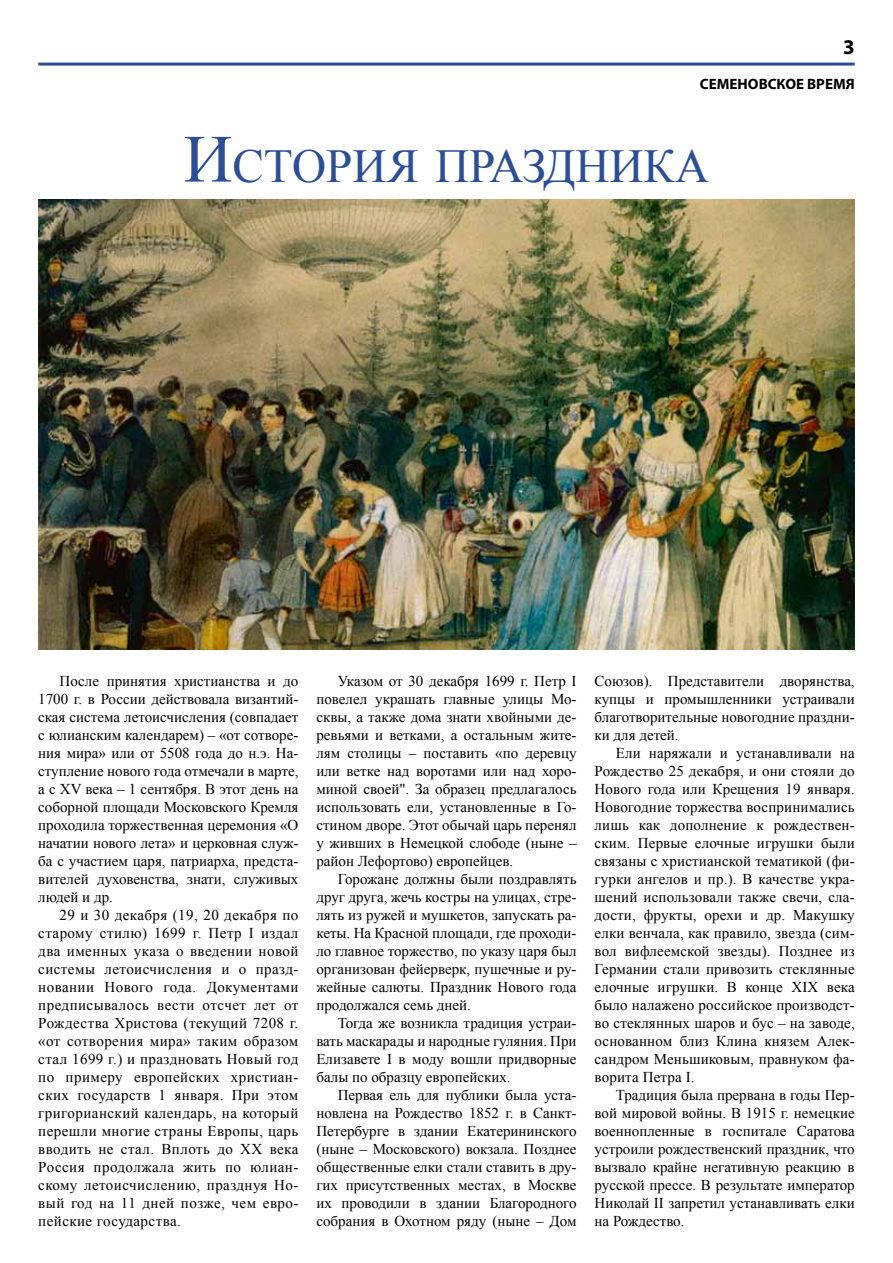
<style>
.page{position:relative;width:893px;height:1263px;background:#fff}
.page>*{position:absolute;margin:0;border:0;box-sizing:border-box;transform-origin:0 0}
.t1{font:47.25px "Times New Roman";color:#2c4d9b}
.t2{font:700 21px "Myriad Pro";color:#000}
.t3{font:15px/18px "Times New Roman";color:#000;text-align:justify}
.t4{font:700 15px "Myriad Pro";color:#000}
.s1{font-size:67.5px}
</style>
<div class="page">
<hr style="left:38px;top:63px;width:817px;height:3px;background:#2b4c9b">
<img style="left:38px;top:200px;width:817px;height:450px">
<h2 class="t2" style="left:843px;top:33px;width:13px">3</h2>
<p class="t4" style="left:700px;top:74px;width:156px">СЕМЕНОВСКОЕ ВРЕМЯ</p>
<h1 class="t1" style="left:184px;top:134px;width:527px"><span class="s1">И</span>стория праздника</h1>
<p class="t3" style="left:38px;top:671px;width:262px;text-indent:21px">После принятия христианства и до 1700 г. в России действовала византий&shy;ская система летоисчисления (совпадает с юлианским календарем) – «от сотворе&shy;ния мира» или от 5508 года до н.э. На&shy;ступление нового года отмечали в марте, а с XV века – 1 сентября. В этот день на соборной площади Московского Кремля проходила торжественная церемония «О начатии нового лета» и церковная служ&shy;ба с участием царя, патриарха, предста&shy;вителей духовенства, знати, служивых людей и др.</p>
<p class="t3" style="left:38px;top:905px;width:262px;text-indent:21px">29 и 30 декабря (19, 20 декабря по старому стилю) 1699 г. Петр I издал два именных указа о введении новой системы летоисчисления и о празд&shy;новании Нового года. Документами предписывалось вести отсчет лет от Рождества Христова (текущий 7208 г. «от сотворения мира» таким образом стал 1699 г.) и праздновать Новый год по примеру европейских христиан&shy;ских государств 1 января. При этом григорианский календарь, на который перешли многие страны Европы, царь вводить не стал. Вплоть до XX века Россия продолжала жить по юлиан&shy;скому летоисчислению, празднуя Но&shy;вый год на 11 дней позже, чем евро&shy;пейские государства.</p>
<p class="t3" style="left:316px;top:671px;width:262px;text-indent:21px">Указом от 30 декабря 1699 г. Петр I повелел украшать главные улицы Мо&shy;сквы, а также дома знати хвойными де&shy;ревьями и ветками, а остальным жите&shy;лям столицы – поставить «по деревцу или ветке над воротами или над хоро&shy;миной своей". За образец предлагалось использовать ели, установленные в Го&shy;стином дворе. Этот обычай царь перенял у живших в Немецкой слободе (ныне – район Лефортово) европейцев.</p>
<p class="t3" style="left:316px;top:869px;width:262px;text-indent:21px">Горожане должны были поздравлять друг друга, жечь костры на улицах, стре&shy;лять из ружей и мушкетов, запускать ра&shy;кеты. На Красной площади, где проходи&shy;ло главное торжество, по указу царя был организован фейерверк, пушечные и ру&shy;жейные салюты. Праздник Нового года продолжался семь дней.</p>
<p class="t3" style="left:316px;top:1013px;width:262px;text-indent:21px">Тогда же возникла традиция устраи&shy;вать маскарады и народные гуляния. При Елизавете I в моду вошли придворные балы по образцу европейских.</p>
<p class="t3" style="left:316px;top:1085px;width:262px;text-indent:21px">Первая ель для публики была уста&shy;новлена на Рождество 1852 г. в Санкт-Петербурге в здании Екатерининского (ныне – Московского) вокзала. Позднее общественные елки стали ставить в дру&shy;гих присутственных местах, в Москве их проводили в здании Благородного собрания в Охотном ряду (ныне – Дом</p>
<p class="t3" style="left:595px;top:671px;width:262px">Союзов). Представители дворянства, купцы и промышленники устраивали благотворительные новогодние праздни&shy;ки для детей.</p>
<p class="t3" style="left:595px;top:743px;width:262px;text-indent:21px">Ели наряжали и устанавливали на Рождество 25 декабря, и они стояли до Нового года или Крещения 19 января.<br>Новогодние торжества воспринимались лишь как дополнение к рождествен&shy;ским. Первые елочные игрушки были связаны с христианской тематикой (фи&shy;гурки ангелов и пр.). В качестве укра&shy;шений использовали также свечи, сла&shy;дости, фрукты, орехи и др. Макушку елки венчала, как правило, звезда (сим&shy;вол вифлеемской звезды). Позднее из Германии стали привозить стеклянные елочные игрушки. В конце XIX века было налажено российское производст&shy;во стеклянных шаров и бус – на заводе, основанном близ Клина князем Алек&shy;сандром Меньшиковым, правнуком фа&shy;ворита Петра I.</p>
<p class="t3" style="left:595px;top:1085px;width:262px;text-indent:21px">Традиция была прервана в годы Пер&shy;вой мировой войны. В 1915 г. немецкие военнопленные в госпитале Саратова устроили рождественский праздник, что вызвало крайне негативную реакцию в русской прессе. В результате император Николай II запретил устанавливать елки на Рождество.</p>
</div>
